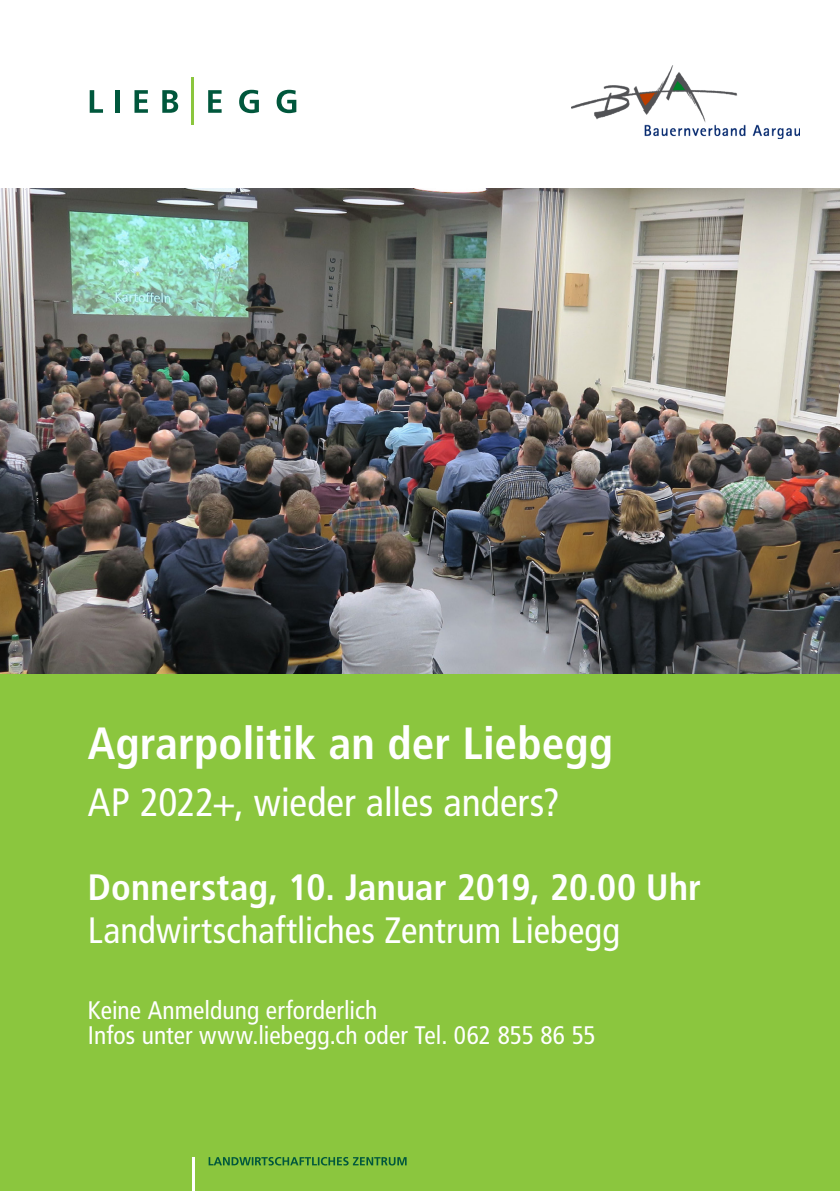
<style>
.page{position:relative;width:840px;height:1191px;background:#fff}
.page>*{position:absolute;margin:0;border:0;box-sizing:border-box;transform-origin:0 0}
.t1{font:700 condensed 45.2px "Frutiger LT Std";color:#fff}
.t2{font:condensed 39.4px "Frutiger LT Std";color:#fff}
.t3{font:condensed 36.6px "Frutiger LT Std";color:#fff}
.t4{font:700 condensed 36.6px "Frutiger LT Std";letter-spacing:.005em;color:#fff}
.t5{font:condensed 25.4px "Frutiger LT Std";letter-spacing:.005em;color:#fff}
</style>
<div class="page">
<div style="left:0;top:625px;width:839px;height:566px;background:#8bc63e"></div>
<img style="left:0;top:189px;width:839px;height:484px">
<svg style="left:90px;top:90px;width:13px;height:23px"></svg>
<div style="left:115px;top:90px;width:5px;height:23px;background:#00573c"></div>
<svg style="left:134px;top:90px;width:14px;height:23px"></svg>
<svg style="left:162px;top:90px;width:16px;height:23px"></svg>
<svg style="left:208px;top:90px;width:13px;height:23px"></svg>
<svg style="left:239px;top:90px;width:20px;height:23px"></svg>
<svg style="left:276px;top:90px;width:20px;height:23px"></svg>
<hr style="left:191px;top:78px;width:3px;height:47px;background:#8bc63e">
<img style="left:571px;top:65px;width:227px;height:74px">
<svg style="left:208px;top:1157px;width:198px;height:8px"></svg>
<hr style="left:193px;top:1157px;width:2px;height:34px;background:#fff">
<p class="t1" style="left:88px;top:716px;width:526px">Agrarpolitik an der Liebegg</p>
<p class="t2" style="left:88px;top:779px;width:473px">AP 2022+, wieder alles anders?</p>
<p class="t4" style="left:88px;top:866px;width:614px">Donnerstag, 10. Januar 2019, 20.00 Uhr</p>
<p class="t3" style="left:88px;top:908px;width:533px">Landwirtschaftliches Zentrum Liebegg</p>
<p class="t5" style="left:88px;top:995px;width:291px">Keine Anmeldung erforderlich</p>
<p class="t5" style="left:88px;top:1020px;width:509px">Infos unter www.liebegg.ch oder Tel. 062 855 86 55</p>
</div>
